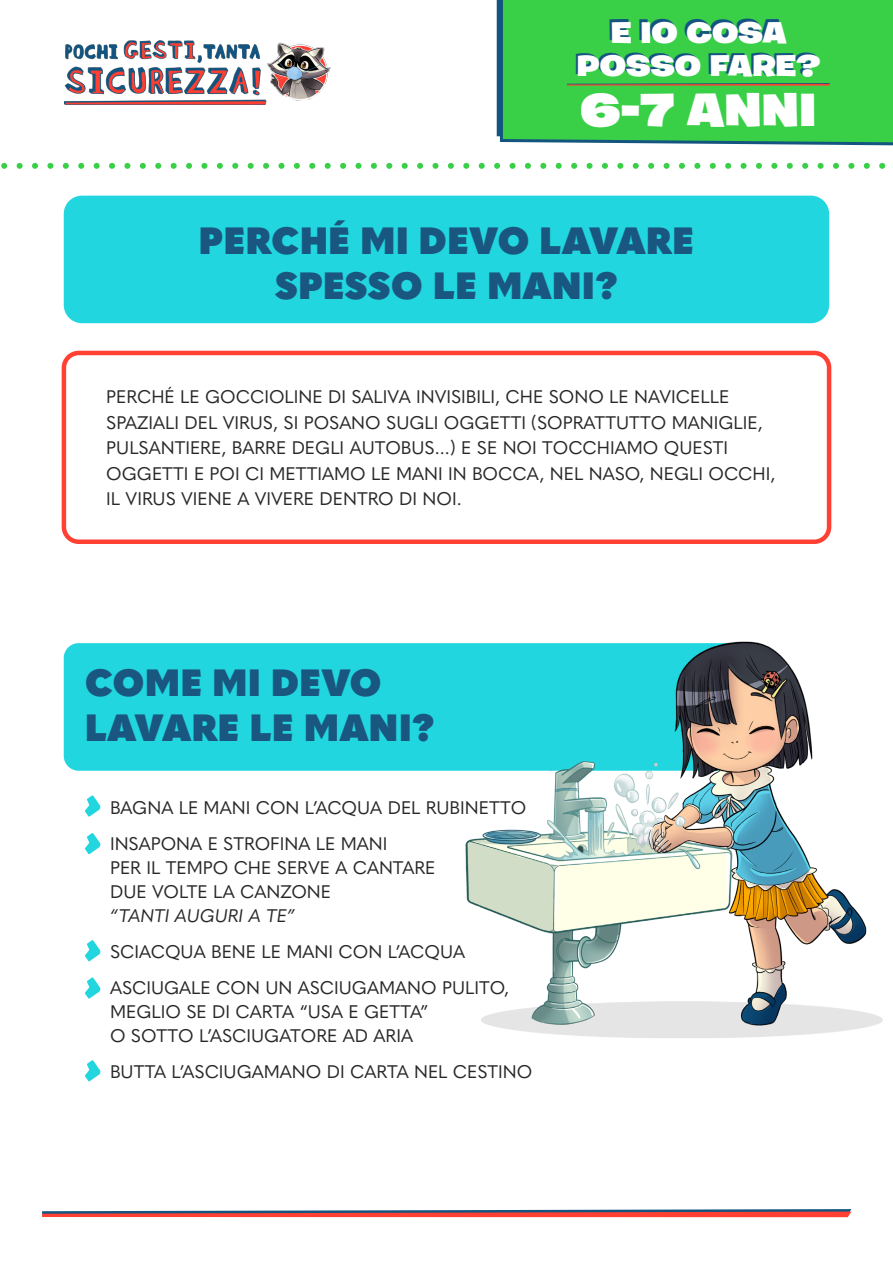
<style>
.page{position:relative;width:893px;height:1263px;background:#fff}
.page>*{position:absolute;margin:0;border:0;box-sizing:border-box;transform-origin:0 0}
.t1{font:900 46.5px "Burbank Big Wide";color:#fff}
.t2{font:800 37.5px/45px "Quasimoda";color:#1a5780;text-align:center}
.t3{font:900 29.85px/33.3px "Burbank Big Wide";color:#fff;text-align:center}
.t4{font:18px/25.5px "Quasimoda";color:#282828}
.s1{font-style:italic}
</style>
<div class="page">
<svg style="left:1px;top:163px;width:885px;height:6px"></svg>
<div style="left:64px;top:196px;width:765px;height:127px;background:#21d6df;border-radius:18px"></div>
<img style="left:64px;top:41px;width:267px;height:63px">
<svg style="left:42px;top:1209px;width:809px;height:8px;background:#b66268"></svg>
<div style="left:498px;top:0;width:395px;height:146px;background:#39d048"></div>
<svg style="left:567px;top:83px;width:263px;height:3px"></svg>
<div style="left:62px;top:351px;width:769px;height:193px;border:4px solid #ff4033;border-radius:15px"></div>
<div style="left:64px;top:643px;width:694px;height:128px;background:#21d6df;border-radius:15px"></div>
<img style="left:440px;top:641px;width:443px;height:397px">
<svg style="left:85px;top:795px;width:16px;height:22px"></svg>
<svg style="left:85px;top:833px;width:16px;height:21px"></svg>
<svg style="left:85px;top:940px;width:16px;height:21px"></svg>
<svg style="left:85px;top:977px;width:16px;height:22px"></svg>
<svg style="left:85px;top:1060px;width:16px;height:21px"></svg>
<p class="t3" style="left:577px;top:16px;width:245px">E IO COSA<br>POSSO FARE?</p>
<h1 class="t1" style="left:581px;top:80px;width:237px">6-7 ANNI</h1>
<p class="t2" style="left:198px;top:216px;width:497px">PERCHÉ MI DEVO LAVARE<br>SPESSO LE MANI?</p>
<p class="t4" style="left:106px;top:383px;width:671px">PERCHÉ LE GOCCIOLINE DI SALIVA INVISIBILI, CHE SONO LE NAVICELLE SPAZIALI DEL VIRUS, SI POSANO SUGLI OGGETTI (SOPRATTUTTO MANIGLIE, PULSANTIERE, BARRE DEGLI AUTOBUS...) E SE NOI TOCCHIAMO QUESTI OGGETTI E POI CI METTIAMO LE MANI IN BOCCA, NEL NASO, NEGLI OCCHI, IL VIRUS VIENE A VIVERE DENTRO DI NOI.</p>
<p class="t2" style="left:85px;top:658px;width:351px;text-align:left">COME MI DEVO<br>LAVARE LE MANI?</p>
<p class="t4" style="left:110px;top:788px;width:418px;line-height:36px">BAGNA LE MANI CON L’ACQUA DEL RUBINETTO<br>INSAPONA E STROFINA LE MANI</p>
<p class="t4" style="left:110px;top:854px;width:327px;line-height:24px">PER IL TEMPO CHE SERVE A CANTARE<br>DUE VOLTE LA CANZONE<br><span class="s1">“TANTI AUGURI A TE”</span></p>
<p class="t4" style="left:110px;top:932px;width:401px;line-height:36px">SCIACQUA BENE LE MANI CON L’ACQUA<br>ASCIUGALE CON UN ASCIUGAMANO PULITO,</p>
<p class="t4" style="left:110px;top:998px;width:320px;line-height:24px">MEGLIO SE DI CARTA “USA E GETTA”<br>O SOTTO L’ASCIUGATORE AD ARIA</p>
<p class="t4" style="left:110px;top:1057px;width:424px">BUTTA L’ASCIUGAMANO DI CARTA NEL CESTINO</p>
</div>
